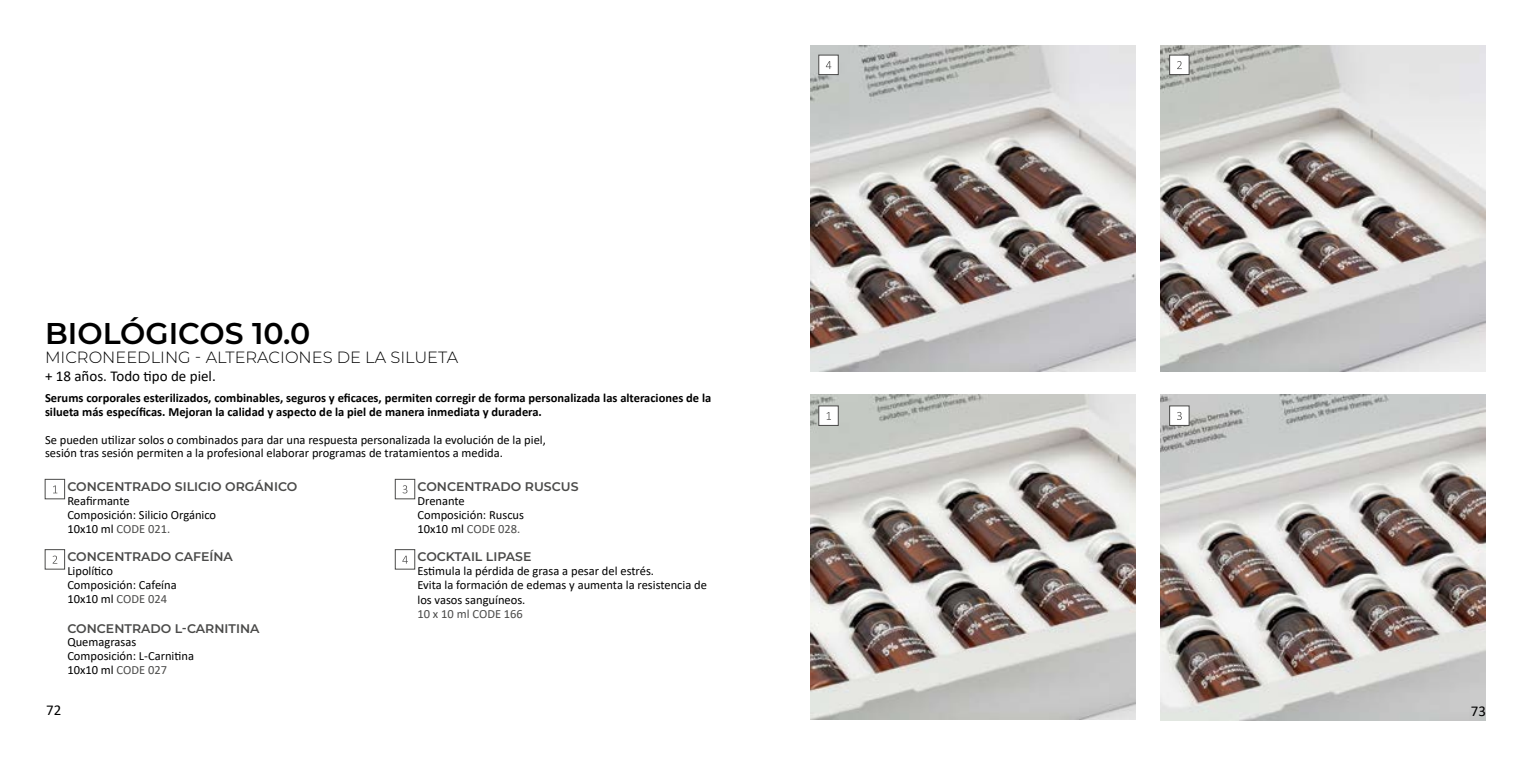
<style>
.page{position:relative;width:1531px;height:766px;background:#fff}
.page>*{position:absolute;margin:0;border:0;box-sizing:border-box;transform-origin:0 0}
.t1{font:600 30px "Montserrat";color:#000}
.t2{font:300 16.25px "Montserrat";color:#000}
.t3{font:15px "Calibri";color:#000}
.t4{font:12.5px/13.8px "Calibri";color:#000}
.t5{font:700 12.5px/13.8px "Calibri";color:#000}
.t6{font:600 12.5px "Montserrat";color:#4a4a49}
.t7{font:12.5px "Calibri";color:#4a4a49}
.s1{color:#4a4a49}
</style>
<div class="page">
<img style="left:810px;top:45px;width:326px;height:326px">
<img style="left:1160px;top:45px;width:326px;height:326px">
<img style="left:810px;top:394px;width:326px;height:325px">
<img style="left:1160px;top:394px;width:326px;height:326px">
<div style="left:45px;top:479px;width:20px;height:20px;background:#fff;border:1px solid #4a4a49"></div>
<svg style="left:53px;top:485px;width:4px;height:8px"></svg>
<div style="left:45px;top:549px;width:20px;height:20px;background:#fff;border:1px solid #4a4a49"></div>
<svg style="left:53px;top:555px;width:4px;height:8px"></svg>
<div style="left:395px;top:479px;width:20px;height:20px;background:#fff;border:1px solid #4a4a49"></div>
<svg style="left:403px;top:485px;width:4px;height:8px"></svg>
<div style="left:395px;top:549px;width:20px;height:20px;background:#fff;border:1px solid #4a4a49"></div>
<svg style="left:402px;top:555px;width:6px;height:8px"></svg>
<div style="left:819px;top:405px;width:19px;height:20px;background:#fff"></div>
<svg style="left:826px;top:412px;width:5px;height:8px"></svg>
<div style="left:1169px;top:55px;width:20px;height:20px;background:#fff;border:1px solid #4a4a49"></div>
<svg style="left:1177px;top:61px;width:5px;height:8px"></svg>
<div style="left:1169px;top:405px;width:20px;height:20px;background:#fff;border:1px solid #4a4a49"></div>
<svg style="left:1177px;top:412px;width:5px;height:8px"></svg>
<div style="left:819px;top:55px;width:19px;height:20px;background:#fff"></div>
<svg style="left:826px;top:61px;width:5px;height:8px"></svg>
<h1 class="t1" style="left:45px;top:311px;width:267px">BIOLÓGICOS 10.0</h1>
<h2 class="t2" style="left:45px;top:346px;width:415px">MICRONEEDLING - ALTERACIONES DE LA SILUETA</h2>
<p class="t3" style="left:45px;top:365px;width:172px">+ 18 años. Todo tipo de piel.</p>
<p class="t5" style="left:45px;top:391px;width:668px">Serums corporales esterilizados, combinables, seguros y eficaces, permiten corregir de forma personalizada las alteraciones de la silueta más específicas. Mejoran la calidad y aspecto de la piel de manera inmediata y duradera.</p>
<p class="t4" style="left:45px;top:432px;width:502px">Se pueden utilizar solos o combinados para dar una respuesta personalizada la evolución de la piel, sesión tras sesión permiten a la profesional elaborar programas de tratamientos a medida.</p>
<p class="t6" style="left:417px;top:478px;width:163px">CONCENTRADO RUSCUS</p>
<p class="t4" style="left:417px;top:493px;width:108px">Drenante<br>Composición: Ruscus<br>10x10 ml <span class="s1">CODE 028.</span></p>
<p class="t6" style="left:417px;top:548px;width:116px">COCKTAIL LIPASE</p>
<p class="t4" style="left:417px;top:563px;width:291px">Estimula la pérdida de grasa a pesar del estrés.<br>Evita la formación de edemas y aumenta la resistencia de</p>
<p class="t4" style="left:417px;top:592px;width:109px">los vasos sanguíneos.</p>
<p class="t7" style="left:417px;top:604px;width:107px">10 x 10 ml CODE 166</p>
<p class="t6" style="left:67px;top:478px;width:232px">CONCENTRADO SILICIO ORGÁNICO</p>
<p class="t4" style="left:67px;top:493px;width:150px">Reafirmante<br>Composición: Silicio Orgánico<br>10x10 ml <span class="s1">CODE 021.</span></p>
<p class="t6" style="left:67px;top:548px;width:167px">CONCENTRADO CAFEÍNA</p>
<p class="t4" style="left:67px;top:563px;width:111px">Lipolítico<br>Composición: Cafeína<br>10x10 ml <span class="s1">CODE 024</span></p>
<p class="t6" style="left:67px;top:619px;width:194px">CONCENTRADO L-CARNITINA</p>
<p class="t4" style="left:67px;top:635px;width:128px">Quemagrasas<br>Composición: L-Carnitina<br>10x10 ml <span class="s1">CODE 027</span></p>
<p class="t3" style="left:46px;top:699px;width:17px">72</p>
<p class="t3" style="left:1471px;top:700px;width:17px">73</p>
</div>
